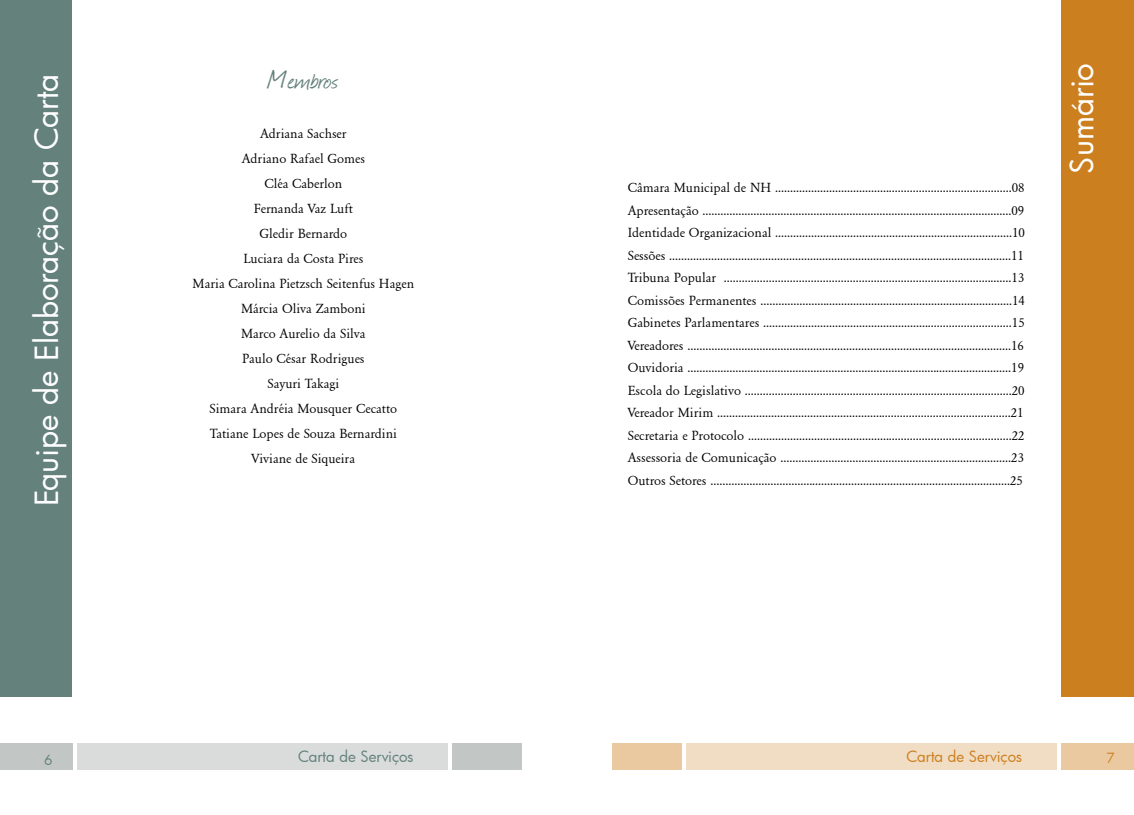
<style>
.page{position:relative;width:1134px;height:815px;background:#fff}
.page>*{position:absolute;margin:0;border:0;box-sizing:border-box;transform-origin:0 0}
.t1{font:31.25px "Futura";color:#fff}
.t2{font:30px "Journal";color:#64817c}
.t3{font:15px "Futura";color:#64817c}
.t4{font:15px "Futura";color:#cc7f1e}
.t5{font:13.75px/25px "Garamond";color:#000;text-align:center}
.t6{font:13.75px "Futura";color:#64817c}
.t7{font:13.75px "Futura";color:#cc7f1e}
</style>
<div class="page">
<div style="left:1061px;top:0;width:73px;height:697px;background:#cc7f1e"></div>
<div style="left:686px;top:744px;width:370px;height:26px;background:#f1ddc4"></div>
<div style="left:1061px;top:744px;width:73px;height:26px;background:#eac9a1"></div>
<div style="left:612px;top:744px;width:69px;height:26px;background:#eac9a1"></div>
<div style="left:0;top:0;width:72px;height:697px;background:#64817c"></div>
<div style="left:77px;top:744px;width:371px;height:26px;background:#d9dcdb"></div>
<div style="left:453px;top:744px;width:69px;height:26px;background:#c2c7c5"></div>
<div style="left:0;top:744px;width:73px;height:26px;background:#c2c7c5"></div>
<h1 class="t1" style="left:26px;top:506px;width:434px;rotate:-90deg">Equipe de Elaboração da Carta</h1>
<h2 class="t2" style="left:268px;top:60px;width:72px">Membros</h2>
<p class="t5" style="left:193px;top:122px;width:223px">Adriana Sachser<br>Adriano Rafael Gomes<br>Cléa Caberlon<br>Fernanda Vaz Luft<br>Gledir Bernardo<br>Luciara da Costa Pires<br>Maria Carolina Pietzsch Seitenfus Hagen<br>Márcia Oliva Zamboni<br>Marco Aurelio da Silva<br>Paulo César Rodrigues<br>Sayuri Takagi<br>Simara Andréia Mousquer Cecatto<br>Tatiane Lopes de Souza Bernardini<br>Viviane de Siqueira</p>
<p class="t5" style="left:628px;top:177px;width:399px;line-height:22.5px;text-align:justify">Câmara Municipal de NH ...............................................................................08<br>Apresentação .......................................................................................................09<br>Identidade Organizacional ...............................................................................10<br>Sessões ..................................................................................................................11<br>Tribuna Popular ................................................................................................13<br>Comissões Permanentes ....................................................................................14<br>Gabinetes Parlamentares ...................................................................................15<br>Vereadores ............................................................................................................16<br>Ouvidoria ............................................................................................................19<br>Escola do Legislativo .........................................................................................20<br>Vereador Mirim ..................................................................................................21<br>Secretaria e Protocolo ........................................................................................22<br>Assessoria de Comunicação .............................................................................23<br>Outros Setores ....................................................................................................25</p>
<h1 class="t1" style="left:1061px;top:174px;width:112px;rotate:-90deg">Sumário</h1>
<p class="t6" style="left:44px;top:750px;width:10px">6</p>
<p class="t3" style="left:298px;top:747px;width:117px">Carta de Serviços</p>
<p class="t4" style="left:906px;top:747px;width:117px">Carta de Serviços</p>
<p class="t7" style="left:1106px;top:749px;width:10px">7</p>
</div>
